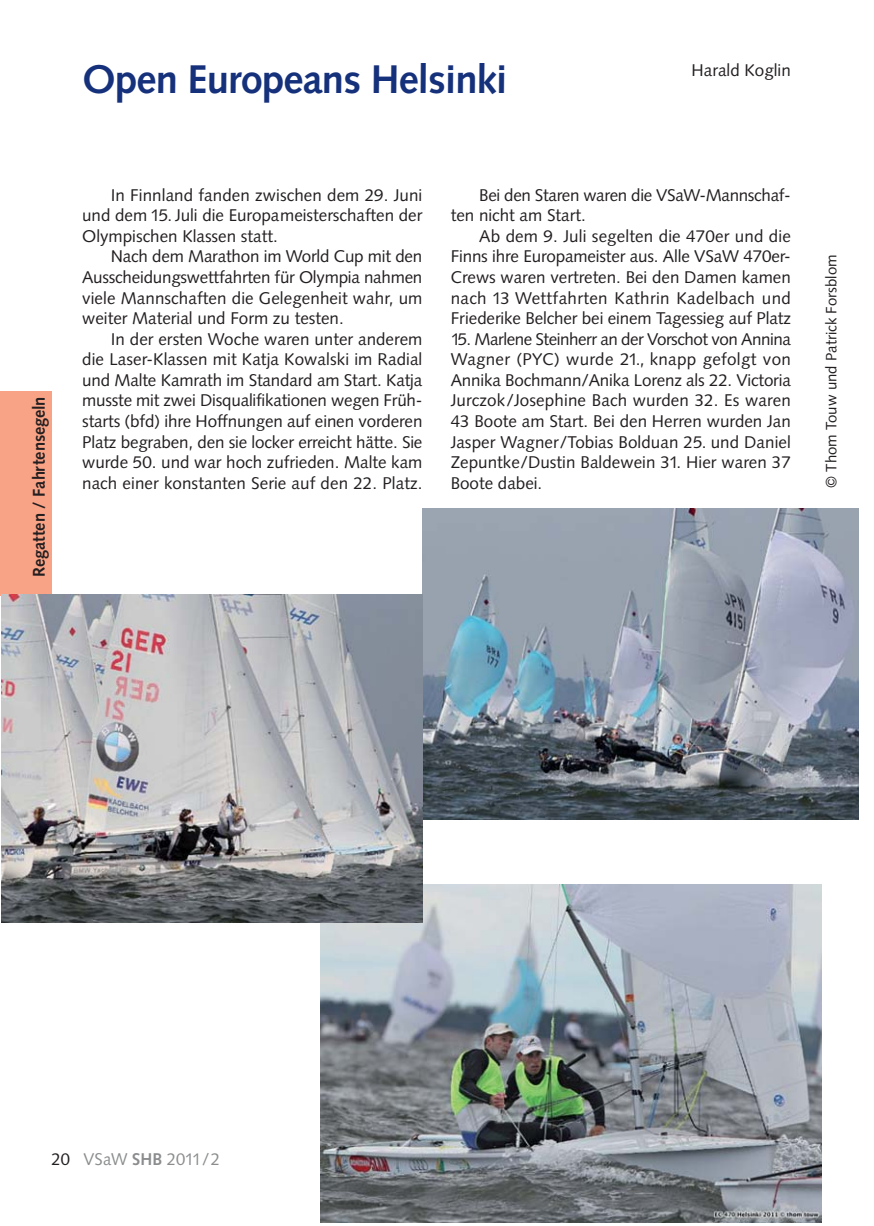
<style>
.page{position:relative;width:874px;height:1226px;background:#fff}
.page>*{position:absolute;margin:0;border:0;box-sizing:border-box;transform-origin:0 0}
.t1{font:700 40px "Syntax";letter-spacing:-.02em;color:#16317b}
.t2{font:17px/20.6px "Syntax";color:#231f20;text-align:justify}
.t3{font:700 17px "Syntax";letter-spacing:-.005em;color:#231f20}
.t4{font:17px "Syntax";color:#8a8c8e}
.t5{font:15px "Syntax";color:#231f20}
.s1{color:#231f20}
.s2{font-weight:700}
</style>
<div class="page">
<div style="left:0;top:391px;width:51px;height:204px;background:#f8a286"></div>
<img style="left:320px;top:885px;width:501px;height:337px">
<img style="left:422px;top:509px;width:437px;height:311px">
<img style="left:1px;top:595px;width:421px;height:328px">
<h1 class="t1" style="left:83px;top:63px;width:426px">Open Europeans Helsinki</h1>
<p class="t2" style="left:692px;top:61px;width:101px">Harald Koglin</p>
<p class="t3" style="left:32px;top:577px;width:182px;rotate:-90deg">Regatten / Fahrtensegeln</p>
<p class="t2" style="left:82px;top:186px;width:342px;text-indent:29px">In Finnland fanden zwischen dem 29. Juni und dem 15. Juli die Europameisterschaften der Olympischen Klassen statt.</p>
<p class="t2" style="left:82px;top:248px;width:342px;text-indent:29px">Nach dem Marathon im World Cup mit den Ausscheidungswettfahrten für Olympia nahmen viele Mannschaften die Gelegenheit wahr, um weiter Material und Form zu testen.</p>
<p class="t2" style="left:82px;top:330px;width:342px;text-indent:29px">In der ersten Woche waren unter anderem die Laser-Klassen mit Katja Kowalski im Radial und Malte Kamrath im Standard am Start. Katja musste mit zwei Disqualifikationen wegen Früh&shy;starts (bfd) ihre Hoffnungen auf einen vorderen Platz begraben, den sie locker erreicht hätte. Sie wurde 50. und war hoch zufrieden. Malte kam nach einer konstanten Serie auf den 22. Platz.</p>
<p class="t2" style="left:451px;top:186px;width:342px;text-indent:29px">Bei den Staren waren die VSaW-Mannschaf&shy;ten nicht am Start.</p>
<p class="t2" style="left:451px;top:227px;width:342px;text-indent:29px">Ab dem 9. Juli segelten die 470er und die Finns ihre Europameister aus. Alle VSaW 470er-Crews waren vertreten. Bei den Damen kamen nach 13 Wettfahrten Kathrin Kadelbach und Friederike Belcher bei einem Tagessieg auf Platz</p>
<p class="t2" style="left:451px;top:330px;width:342px">15. Marlene Steinherr an der Vorschot von Annina Wagner (PYC) wurde 21., knapp gefolgt von Annika Bochmann/Anika Lorenz als 22. Victoria Jurczok/Josephine Bach wurden 32. Es waren 43 Boote am Start. Bei den Herren wurden Jan Jasper Wagner/Tobias Bolduan 25. und Daniel Zepuntke/Dustin Baldewein 31. Hier waren 37<br>Boote dabei.</p>
<p class="t5" style="left:825px;top:488px;width:235px;rotate:-90deg">© Thom Touw und Patrick Forsblom</p>
<p class="t4" style="left:52px;top:1152px;width:170px"><span class="s1">20</span> VSaW <span class="s2">SHB</span> 2011/2</p>
</div>
